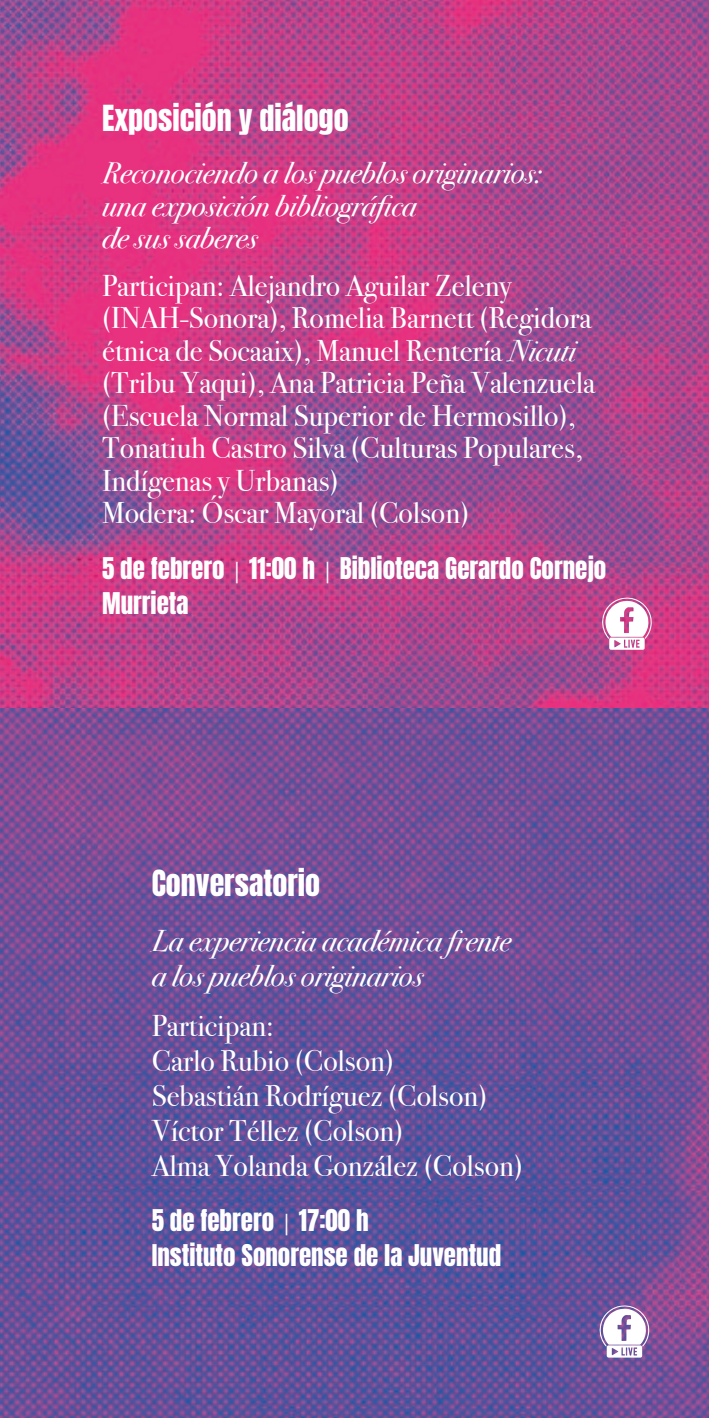
<style>
.page{position:relative;width:709px;height:1418px;background:#fff}
.page>*{position:absolute;margin:0;border:0;box-sizing:border-box;transform-origin:0 0}
.t1{font:30px/32.5px "Bodoni Svty Two ITCTT";color:#fff}
.t2{font:italic 30px/32.5px "Bodoni Svty Two ITCTT";color:#fff}
.t3{font:30px "Anton";color:#fff}
.t4{font:25px/35px "Anton";color:#fff}
.s1{font-style:italic}
.s2{font-family:"Bodoni Svty Two ITCTT"}
</style>
<div class="page">
<img style="left:0;top:0;width:709px;height:1417px">
<svg style="left:600px;top:596px;width:53px;height:54px"></svg>
<svg style="left:598px;top:1304px;width:52px;height:53px"></svg>
<p class="t3" style="left:102px;top:103px;width:248px">Exposición y diálogo</p>
<p class="t2" style="left:102px;top:155px;width:441px">Reconociendo a los pueblos originarios: una exposición bibliográfica<br>de sus saberes</p>
<p class="t1" style="left:102px;top:266px;width:494px">Participan: Alejandro Aguilar Zeleny (INAH-Sonora), Romelia Barnett (Regidora étnica de Socaaix), Manuel Rentería <span class="s1">Nicuti </span>(Tribu Yaqui), Ana Patricia Peña Valenzuela (Escuela Normal Superior de Hermosillo), Tonatiuh Castro Silva (Culturas Populares, Indígenas y Urbanas)<br>Modera: Óscar Mayoral (Colson)</p>
<p class="t4" style="left:102px;top:552px;width:506px">5 de febrero <span class="s2">|</span> 11:00 h <span class="s2">|</span> Biblioteca Gerardo Cornejo<br>Murrieta</p>
<p class="t3" style="left:152px;top:868px;width:170px">Conversatorio</p>
<p class="t2" style="left:152px;top:921px;width:361px;line-height:35px">La experiencia académica frente a los pueblos originarios</p>
<p class="t1" style="left:152px;top:1005px;width:373px;line-height:35px">Participan:<br>Carlo Rubio (Colson)<br>Sebastián Rodríguez (Colson)<br>Víctor Téllez (Colson)<br>Alma Yolanda González (Colson)</p>
<p class="t4" style="left:152px;top:1205px;width:351px">5 de febrero <span class="s2">|</span> 17:00 h<br>Instituto Sonorense de la Juventud</p>
</div>
